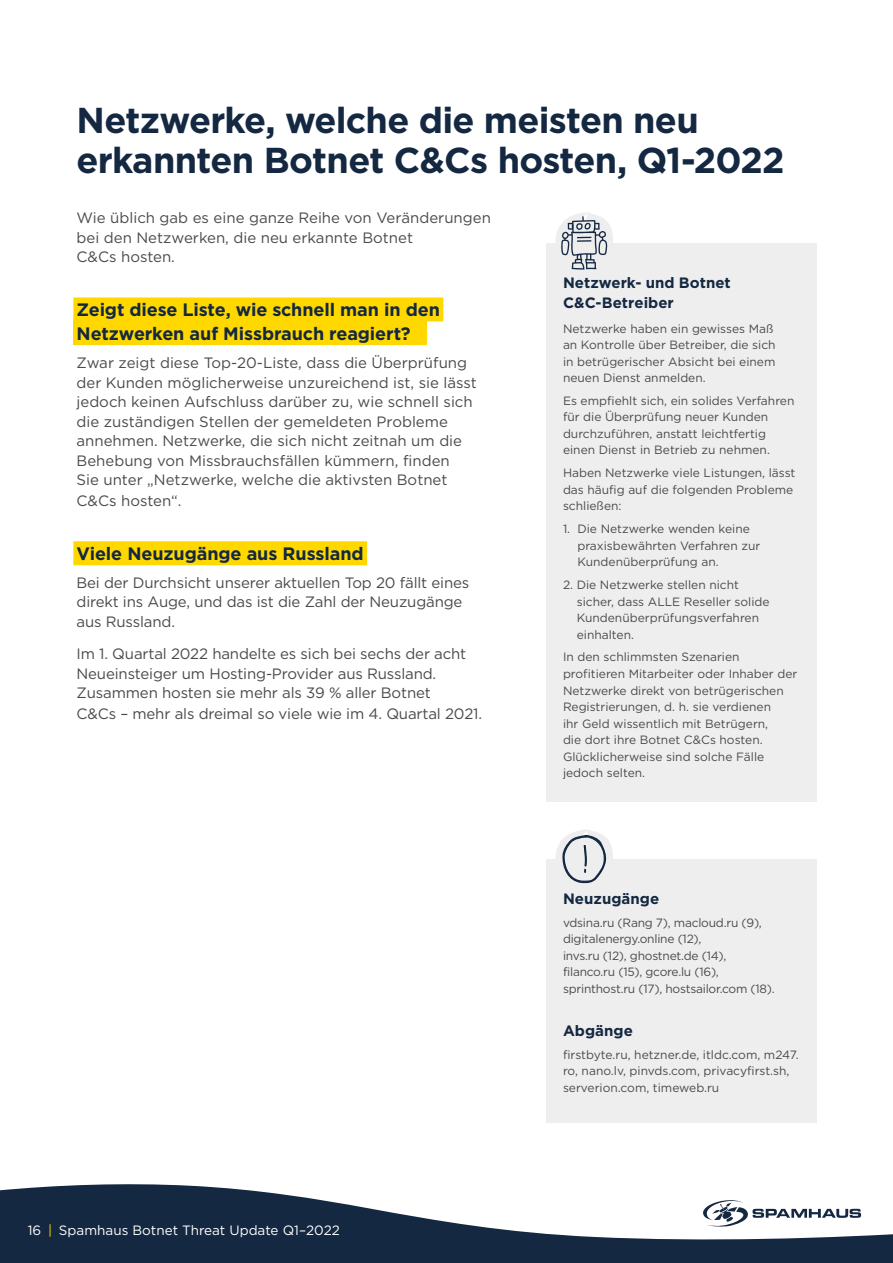
<style>
.page{position:relative;width:893px;height:1263px;background:#fff}
.page>*{position:absolute;margin:0;border:0;box-sizing:border-box;transform-origin:0 0}
.Page_heading{font:700 36px/40.5px "Gotham";letter-spacing:-.02em;color:#142841}
.Subhead{font:700 18px/24px "Gotham";letter-spacing:-.005em;color:#142841}
.Body{font:15px/19.5px "Gotham";color:#4a4a49}
.Caption_heading{font:700 15px/19.5px "Gotham";color:#142841}
.t1{font:13.5px "Gotham";color:#fff}
.t2{font:12px/16.5px "Gotham";color:#4a4a49}
.t3{font:12px/16.5px "Gotham";letter-spacing:-.02em;color:#4a4a49}
.s1{color:#ffd800}
</style>
<div class="page">
<svg style="left:0;top:1184px;width:893px;height:79px;fill:#142841"></svg>
<svg style="left:702px;top:1199px;width:159px;height:28px"></svg>
<div style="left:546px;top:859px;width:270px;height:264px;background:#eee"></div>
<svg style="left:558px;top:830px;width:53px;height:54px"></svg>
<div style="left:73px;top:321px;width:354px;height:24px;background:#ffd800"></div>
<div style="left:73px;top:297px;width:370px;height:24px;background:#ffd800"></div>
<div style="left:73px;top:541px;width:294px;height:24px;background:#ffd800"></div>
<div style="left:546px;top:243px;width:270px;height:558px;background:#eee"></div>
<svg style="left:556px;top:213px;width:55px;height:57px"></svg>
<p class="Page_heading" style="left:77px;top:99px;width:709px">Netzwerke, welche die meisten neu erkannten Botnet C&amp;Cs hosten, Q1-2022</p>
<p class="Body" style="left:77px;top:208px;width:416px">Wie üblich gab es eine ganze Reihe von Veränderungen bei den Netzwerken, die neu erkannte Botnet<br>C&amp;Cs hosten.</p>
<p class="Subhead" style="left:77px;top:298px;width:365px">Zeigt diese Liste, wie schnell man in den<br>Netzwerken auf Missbrauch reagiert?</p>
<p class="Body" style="left:77px;top:353px;width:402px">Zwar zeigt diese Top-20-Liste, dass die Überprüfung der Kunden möglicherweise unzureichend ist, sie lässt jedoch keinen Aufschluss darüber zu, wie schnell sich die zuständigen Stellen der gemeldeten Probleme annehmen. Netzwerke, die sich nicht zeitnah um die Behebung von Missbrauchsfällen kümmern, finden<br>Sie unter „Netzwerke, welche die aktivsten Botnet</p>
<p class="Body" style="left:77px;top:491px;width:107px">C&amp;Cs hosten“.</p>
<p class="Subhead" style="left:77px;top:541px;width:289px">Viele Neuzugänge aus Russland</p>
<p class="Body" style="left:77px;top:573px;width:394px">Bei der Durchsicht unserer aktuellen Top 20 fällt eines direkt ins Auge, und das ist die Zahl der Neuzugänge aus Russland.</p>
<p class="Body" style="left:77px;top:644px;width:391px">Im 1. Quartal 2022 handelte es sich bei sechs der acht<br>Neueinsteiger um Hosting-Provider aus Russland.<br>Zusammen hosten sie mehr als 39 % aller Botnet</p>
<p class="Body" style="left:77px;top:704px;width:407px">C&amp;Cs – mehr als dreimal so viele wie im 4. Quartal 2021.</p>
<p class="t1" style="left:28px;top:1223px;width:314px">16 <span class="s1">|</span> Spamhaus Botnet Threat Update Q1–2022</p>
<p class="Caption_heading" style="left:563px;top:273px;width:169px">Netzwerk- und Botnet<br>C&amp;C-Betreiber</p>
<p class="t2" style="left:563px;top:320px;width:214px">Netzwerke haben ein gewisses Maß an Kontrolle über Betreiber, die sich in betrügerischer Absicht bei einem neuen Dienst anmelden.</p>
<p class="t2" style="left:563px;top:392px;width:233px">Es empfiehlt sich, ein solides Verfahren für die Überprüfung neuer Kunden durchzuführen, anstatt leichtfertig einen Dienst in Betrieb zu nehmen.</p>
<p class="t2" style="left:563px;top:465px;width:234px">Haben Netzwerke viele Listungen, lässt das häufig auf die folgenden Probleme schließen:</p>
<p class="t2" style="left:577px;top:520px;width:184px;text-indent:-14px">1. Die Netzwerke wenden keine praxisbewährten Verfahren zur<br>Kundenüberprüfung an.</p>
<p class="t2" style="left:577px;top:576px;width:194px;text-indent:-14px">2. Die Netzwerke stellen nicht sicher, dass ALLE Reseller solide<br>Kundenüberprüfungsverfahren einhalten.</p>
<p class="t2" style="left:563px;top:649px;width:236px">In den schlimmsten Szenarien profitieren Mitarbeiter oder Inhaber der Netzwerke direkt von betrügerischen Registrierungen, d. h. sie verdienen<br>ihr Geld wissentlich mit Betrügern,<br>die dort ihre Botnet C&amp;Cs hosten.<br>Glücklicherweise sind solche Fälle jedoch selten.</p>
<p class="Caption_heading" style="left:563px;top:889px;width:98px">Neuzugänge</p>
<p class="t3" style="left:563px;top:914px;width:213px">vdsina.ru (Rang 7), macloud.ru (9), digitalenergy.online (12),<br>invs.ru (12), ghostnet.de (14), filanco.ru (15), gcore.lu (16), sprinthost.ru (17), hostsailor.com (18).</p>
<p class="Caption_heading" style="left:563px;top:1020px;width:71px">Abgänge</p>
<p class="t2" style="left:563px;top:1046px;width:237px">firstbyte.ru, hetzner.de, itldc.com, m247. ro, nano.lv, pinvds.com, privacyfirst.sh, serverion.com, timeweb.ru</p>
</div>
